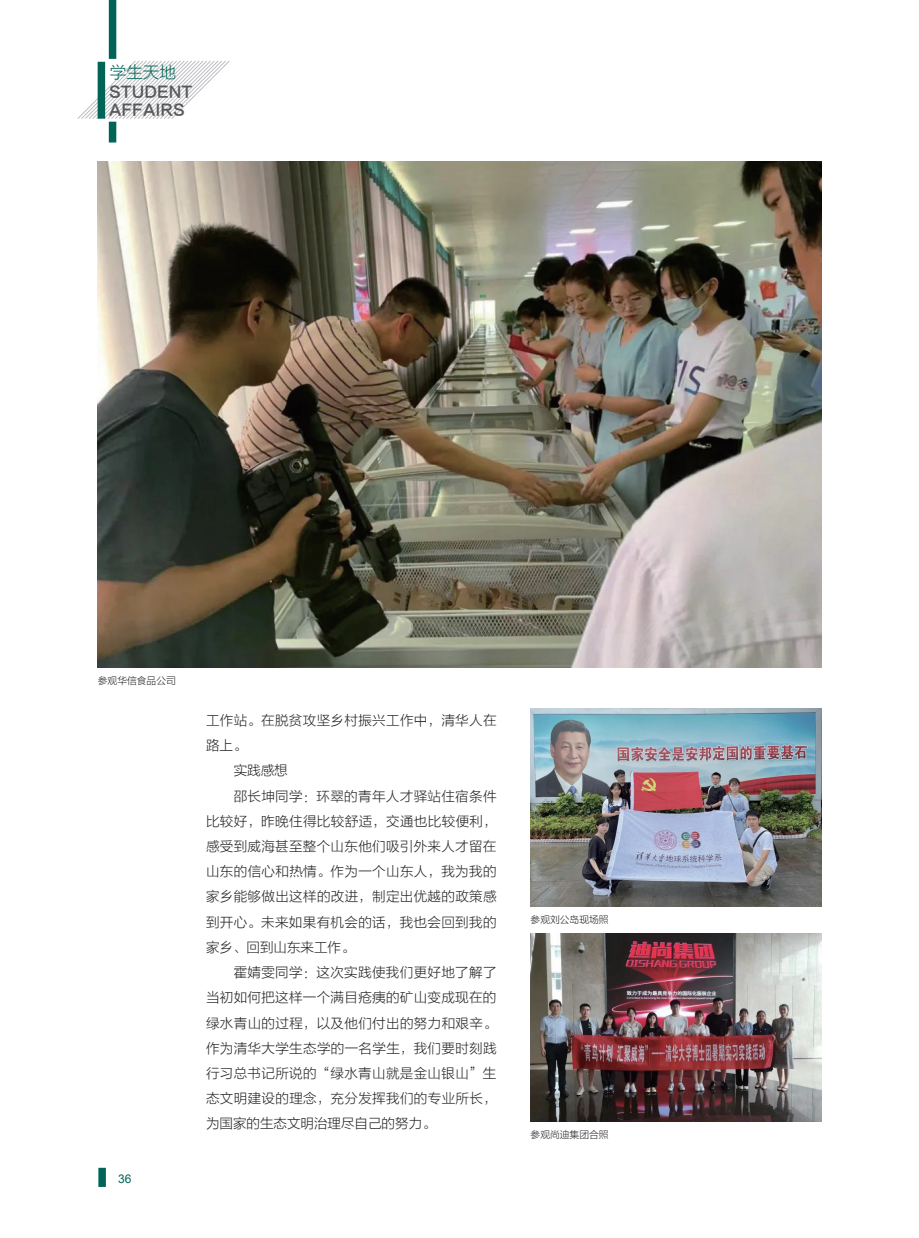
<style>
.page{position:relative;width:919px;height:1238px;background:#fff}
.page>*{position:absolute;margin:0;border:0;box-sizing:border-box;transform-origin:0 0}
.t1{font:16.5px "FZLTXHK GBK1 0";color:#016457}
.t2{font:15px/18.3px "FZLTZCHK GBK1 0";color:#57585a}
.t3{font:13.5px "FZLTXHK GBK1 0";letter-spacing:.025em;color:#231f20}
.t4{font:13.5px "FZLTXHK GBK1 0";color:#231f20}
.t5{font:12px "Arial";color:#016457}
.t6{font:9.75px "FZLTXHK GBK1 0";color:#231f20}
</style>
<div class="page">
<svg style="left:77px;top:61px;width:153px;height:58px"></svg>
<div style="left:109px;top:0;width:7px;height:59px;background:#016457"></div>
<div style="left:98px;top:62px;width:7px;height:57px;background:#016457"></div>
<div style="left:109px;top:122px;width:7px;height:20px;background:#016457"></div>
<div style="left:98px;top:1167px;width:8px;height:19px;background:#016457"></div>
<img style="left:530px;top:933px;width:291px;height:187px">
<img style="left:98px;top:162px;width:723px;height:505px">
<img style="left:530px;top:708px;width:291px;height:198px">
<p class="t1" style="left:110px;top:63px;width:67px">学生天地</p>
<p class="t2" style="left:109px;top:83px;width:85px">STUDENT<br>AFFAIRS</p>
<p class="t6" style="left:98px;top:675px;width:79px">参观华信食品公司</p>
<p class="t5" style="left:118px;top:1170px;width:15px">36</p>
<p class="t3" style="left:206px;top:712px;width:292px">工作站。在脱贫攻坚乡村振兴工作中，清华人在</p>
<p class="t3" style="left:206px;top:738px;width:42px">路上。</p>
<p class="t3" style="left:234px;top:763px;width:55px">实践感想</p>
<p class="t3" style="left:234px;top:788px;width:264px">邵长坤同学：环翠的青年人才驿站住宿条件</p>
<p class="t3" style="left:206px;top:813px;width:292px">比较好，昨晚住得比较舒适，交通也比较便利，</p>
<p class="t3" style="left:206px;top:838px;width:292px">感受到威海甚至整个山东他们吸引外来人才留在</p>
<p class="t3" style="left:206px;top:864px;width:292px">山东的信心和热情。作为一个山东人，我为我的</p>
<p class="t3" style="left:206px;top:889px;width:292px">家乡能够做出这样的改进，制定出优越的政策感</p>
<p class="t3" style="left:206px;top:914px;width:292px">到开心。未来如果有机会的话，我也会回到我的</p>
<p class="t4" style="left:206px;top:939px;width:150px">家乡、回到山东来工作。</p>
<p class="t3" style="left:234px;top:964px;width:264px">霍婧雯同学：这次实践使我们更好地了解了</p>
<p class="t3" style="left:206px;top:990px;width:292px">当初如何把这样一个满目疮痍的矿山变成现在的</p>
<p class="t3" style="left:206px;top:1015px;width:292px">绿水青山的过程，以及他们付出的努力和艰辛。</p>
<p class="t3" style="left:206px;top:1040px;width:292px">作为清华大学生态学的一名学生，我们要时刻践</p>
<p class="t3" style="left:206px;top:1065px;width:292px">行习总书记所说的“绿水青山就是金山银山”生</p>
<p class="t3" style="left:206px;top:1091px;width:292px">态文明建设的理念，充分发挥我们的专业所长，</p>
<p class="t4" style="left:206px;top:1116px;width:231px">为国家的生态文明治理尽自己的努力。</p>
<p class="t6" style="left:530px;top:914px;width:79px">参观刘公岛现场照</p>
<p class="t6" style="left:530px;top:1129px;width:79px">参观尚迪集团合照</p>
</div>
